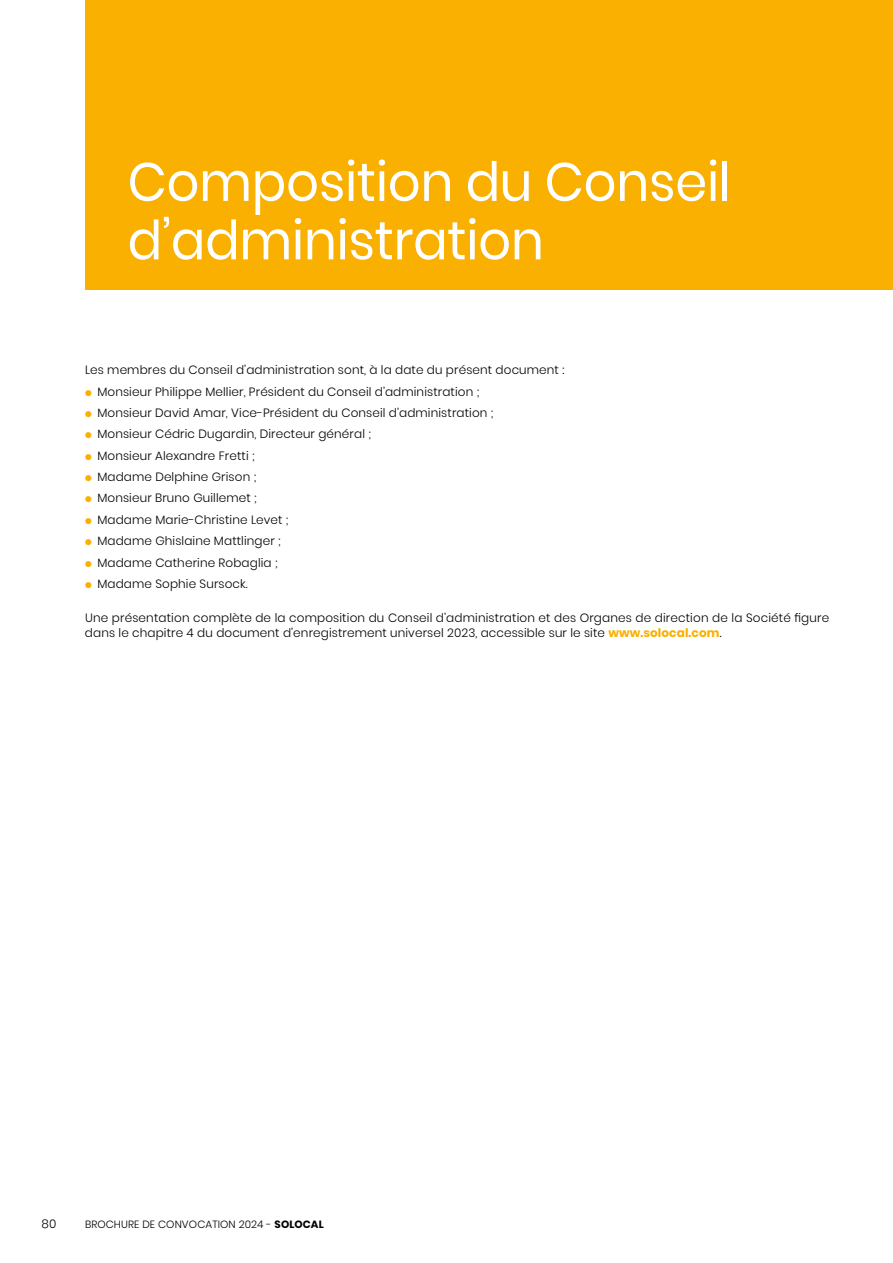
<style>
.page{position:relative;width:893px;height:1263px;background:#fff}
.page>*{position:absolute;margin:0;border:0;box-sizing:border-box;transform-origin:0 0}
.t1{font:54px/58.5px "Poppins";letter-spacing:-.005em;color:#fff;scale:.95 1}
.t2{font:300 12px/15px "Poppins";letter-spacing:.01em;color:#000}
.t3{font:300 10.5px "Poppins";letter-spacing:.01em;color:#000}
.s1{color:#f9b000}
.s2{font-weight:700;color:#f9b000}
.s3{font-weight:700}
</style>
<div class="page">
<div style="left:85px;top:0;width:808px;height:289px;background:#f9b000"></div>
<h1 class="t1" style="left:128px;top:153px;width:637px">Composition du Conseil d’administration</h1>
<p class="t2" style="left:85px;top:362px;width:481px">Les membres du Conseil d’administration sont, à la date du présent document :</p>
<p class="t2" style="left:85px;top:384px;width:396px"><span class="s1">●</span> Monsieur Philippe Mellier, Président du Conseil d’administration ;</p>
<p class="t2" style="left:85px;top:405px;width:410px"><span class="s1">●</span> Monsieur David Amar, Vice-Président du Conseil d’administration ;</p>
<p class="t2" style="left:85px;top:427px;width:287px"><span class="s1">●</span> Monsieur Cédric Dugardin, Directeur général ;</p>
<p class="t2" style="left:85px;top:448px;width:171px"><span class="s1">●</span> Monsieur Alexandre Fretti ;</p>
<p class="t2" style="left:85px;top:469px;width:173px"><span class="s1">●</span> Madame Delphine Grison ;</p>
<p class="t2" style="left:85px;top:491px;width:173px"><span class="s1">●</span> Monsieur Bruno Guillemet ;</p>
<p class="t2" style="left:85px;top:512px;width:205px"><span class="s1">●</span> Madame Marie-Christine Levet ;</p>
<p class="t2" style="left:85px;top:534px;width:197px"><span class="s1">●</span> Madame Ghislaine Mattlinger ;</p>
<p class="t2" style="left:85px;top:555px;width:194px"><span class="s1">●</span> Madame Catherine Robaglia ;</p>
<p class="t2" style="left:85px;top:576px;width:164px"><span class="s1">●</span> Madame Sophie Sursock.</p>
<p class="t2" style="left:85px;top:610px;width:746px">Une présentation complète de la composition du Conseil d’administration et des Organes de direction de la Société figure dans le chapitre 4 du document d’enregistrement universel 2023, accessible sur le site <span class="s2">www.solocal.com</span>.</p>
<p class="t2" style="left:41px;top:1216px;width:16px">80</p>
<p class="t3" style="left:85px;top:1218px;width:240px">BROCHURE DE CONVOCATION 2024 - <span class="s3">SOLOCAL</span></p>
</div>
